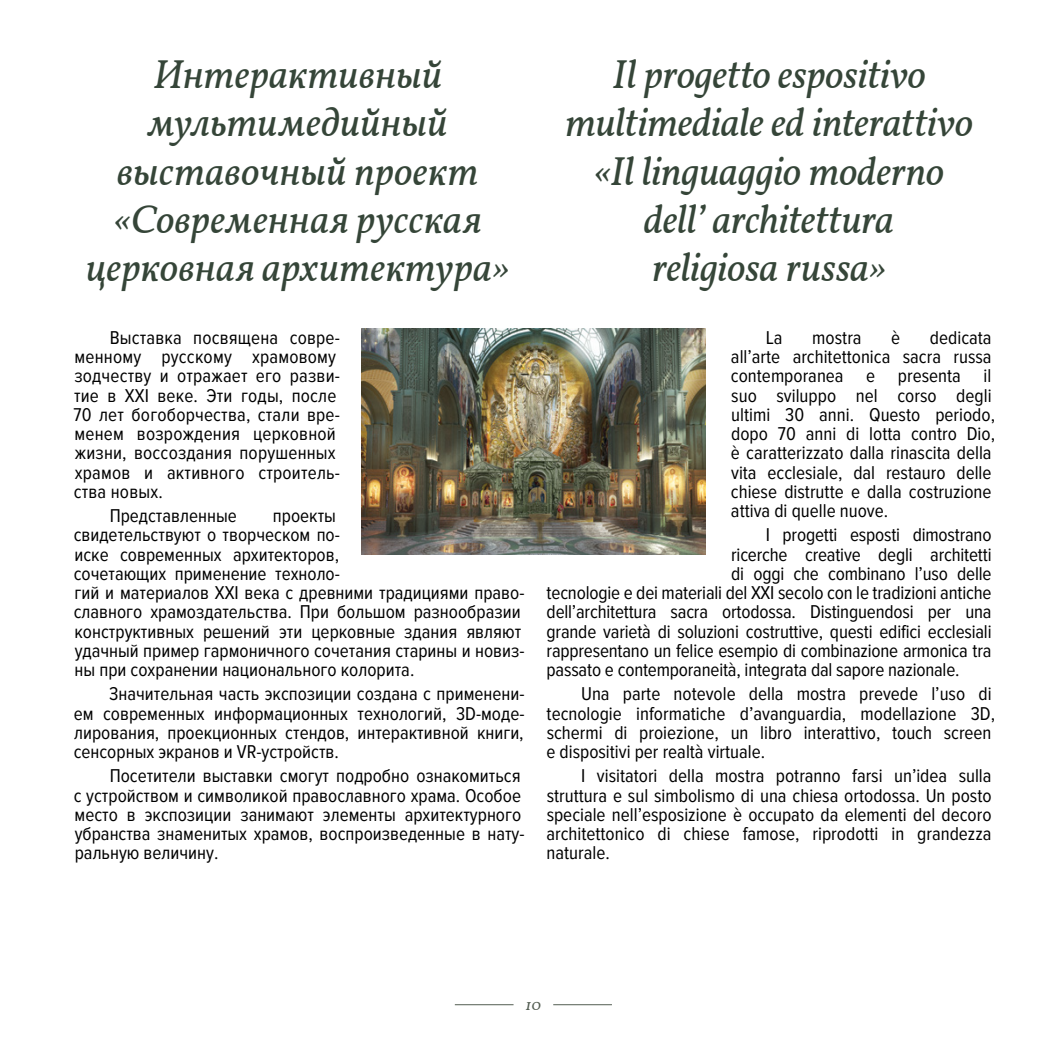
<style>
.page{position:relative;width:1042px;height:1042px;background:#fff}
.page>*{position:absolute;margin:0;border:0;box-sizing:border-box;transform-origin:0 0}
.t1{font:italic 40.25px/48.3px "Vollkorn";letter-spacing:-.005em;color:#354538;text-align:center}
.t2{font:19.25px/19.2px "Proxima Nova Cond";color:#000}
.t3{font:italic 15.75px "Vollkorn";color:#535d52}
</style>
<div class="page">
<hr style="left:455px;top:1004px;width:58px;height:1px;background:#535d52">
<hr style="left:553px;top:1004px;width:59px;height:1px;background:#535d52">
<img style="left:361px;top:328px;width:344px;height:226px">
<h1 class="t1" style="left:86px;top:51px;width:425px">Интерактивный мультимедийный выставочный проект «Современная русская церковная архитектура»</h1>
<h1 class="t1" style="left:565px;top:51px;width:409px">Il progetto espositivo multimediale ed interattivo «Il linguaggio moderno dell’ architettura<br>religiosa russa»</h1>
<p class="t2" style="left:73px;top:328px;width:268px;text-indent:36px">Выставка посвящена совре&shy;менному русскому храмовому зодчеству и отражает его разви&shy;тие в ХХI веке. Эти годы, после<br>70 лет богоборчества, стали вре&shy;менем возрождения церковной жизни, воссоздания порушенных храмов и активного строитель&shy;ства новых.</p>
<p class="t2" style="left:110px;top:506px;width:129px">Представленные</p>
<p class="t2" style="left:74px;top:506px;width:452px;text-indent:199px">проекты<br>свидетельствуют о творческом по-<br>иске современных архитекторов,<br>сочетающих применение техноло-<br>гий и материалов XXI века с древними традициями право&shy;славного храмоздательства. При большом разнообразии конструктивных решений эти церковные здания являют удачный пример гармоничного сочетания старины и новиз&shy;ны при сохранении национального колорита.</p>
<p class="t2" style="left:74px;top:685px;width:452px;text-align:justify;text-indent:35px">Значительная часть экспозиции создана с применени&shy;ем современных информационных технологий, 3D-моде&shy;лирования, проекционных стендов, интерактивной книги, сенсорных экранов и VR-устройств.</p>
<p class="t2" style="left:74px;top:767px;width:452px;text-indent:36px">Посетители выставки смогут подробно ознакомиться с устройством и символикой православного храма. Особое место в экспозиции занимают элементы архитектурного убранства знаменитых храмов, воспроизведенные в нату&shy;ральную величину.</p>
<p class="t2" style="left:766px;top:328px;width:18px">La</p>
<p class="t2" style="left:812px;top:328px;width:51px">mostra</p>
<p class="t2" style="left:891px;top:328px;width:11px">è</p>
<p class="t2" style="left:731px;top:328px;width:266px;text-indent:199px">dedicata all’arte architettonica sacra russa contemporanea e presenta il suo sviluppo nel corso degli ultimi 30 anni. Questo periodo, dopo 70 anni di lotta contro Dio, è caratterizzato dalla rinascita della vita ecclesiale, dal restauro delle chiese distrutte e dalla costruzione attiva di quelle nuove.</p>
<p class="t2" style="left:766px;top:526px;width:227px">I progetti esposti dimostrano</p>
<p class="t2" style="left:731px;top:545px;width:262px">ricerche creative degli architetti</p>
<p class="t2" style="left:731px;top:564px;width:262px">di oggi che combinano l’uso delle</p>
<p class="t2" style="left:547px;top:583px;width:446px">tecnologie e dei materiali del XXI secolo con le tradizioni antiche</p>
<p class="t2" style="left:546px;top:603px;width:446px">dell’architettura sacra ortodossa. Distinguendosi per una</p>
<p class="t2" style="left:546px;top:622px;width:446px">grande varietà di soluzioni costruttive, questi edifici ecclesiali</p>
<p class="t2" style="left:546px;top:641px;width:446px">rappresentano un felice esempio di combinazione armonica tra</p>
<p class="t2" style="left:546px;top:660px;width:414px">passato e contemporaneità, integrata dal sapore nazionale.</p>
<p class="t2" style="left:546px;top:685px;width:450px;text-indent:35px">Una parte notevole della mostra prevede l’uso di tecnologie informatiche d’avanguardia, modellazione 3D, schermi di proiezione, un libro interattivo, touch screen e dispositivi per realtà virtuale.</p>
<p class="t2" style="left:546px;top:767px;width:447px;text-align:justify;text-indent:35px">I visitatori della mostra potranno farsi un’idea sulla struttura e sul simbolismo di una chiesa ortodossa. Un posto speciale nell’esposizione è occupato da elementi del decoro architettonico di chiese famose, riprodotti in grandezza naturale.</p>
<p class="t3" style="left:526px;top:993px;width:17px">10</p>
</div>
